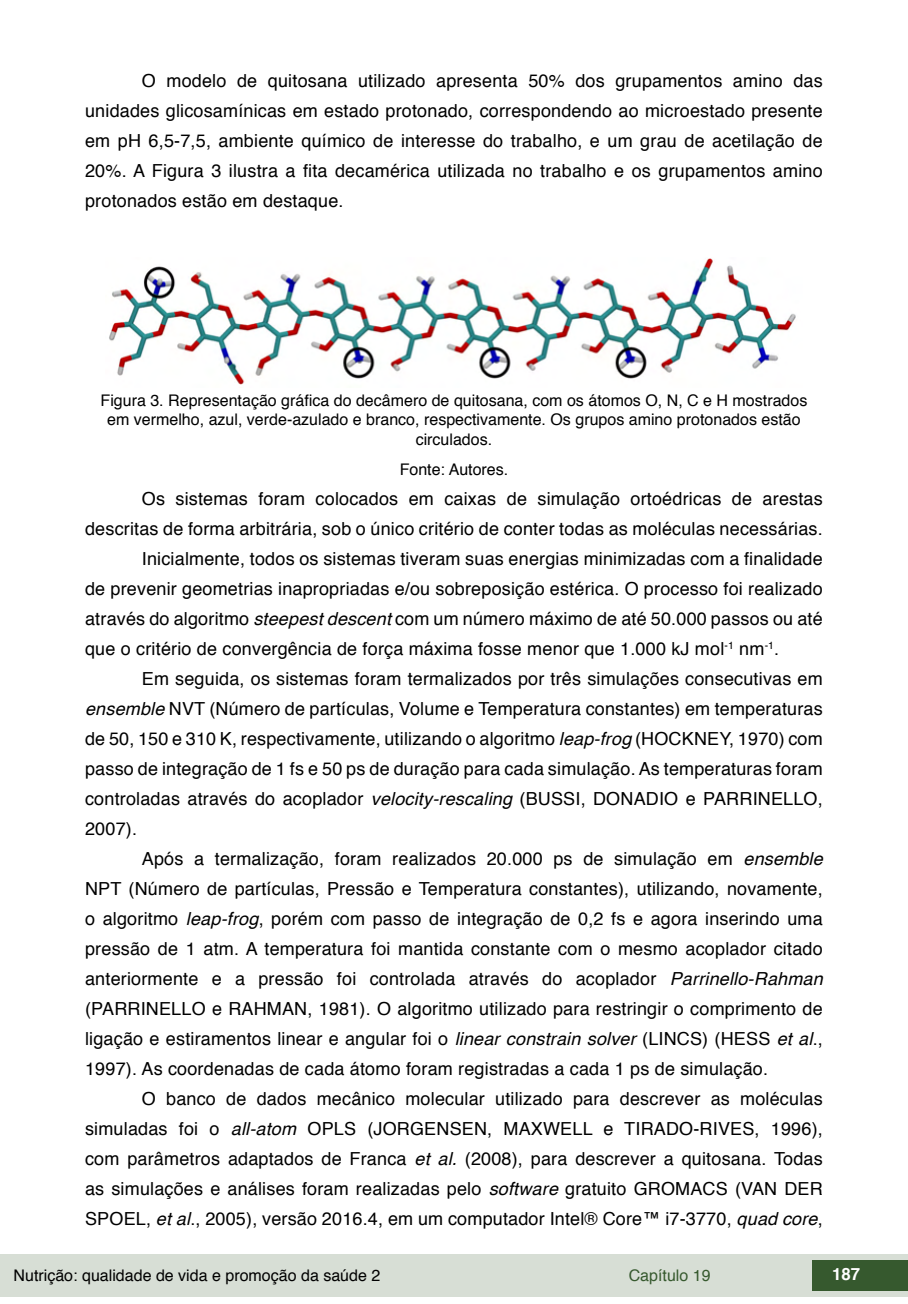
<style>
.page{position:relative;width:908px;height:1304px;background:#fff}
.page>*{position:absolute;margin:0;border:0;box-sizing:border-box;transform-origin:0 0}
.txt{font:18px/30px "Helvetica";letter-spacing:.01em;color:#000;text-align:justify}
.t1{font:700 16.8px "Helvetica";color:#fff}
.imagens_graf_tab{font:16px/19.2px "Helvetica";color:#000;text-align:center}
.t2{font:16px "Helvetica";color:#36592e}
.s1{font-style:italic}
</style>
<div class="page">
<div style="left:0;top:1254px;width:906px;height:43px;background:#d7ded5"></div>
<div style="left:812px;top:1261px;width:95px;height:30px;background:#36592e"></div>
<img style="left:109px;top:258px;width:687px;height:127px">
<p class="txt" style="left:85px;top:66px;width:738px;text-indent:57px">O modelo de quitosana utilizado apresenta 50% dos grupamentos amino das unidades glicosamínicas em estado protonado, correspondendo ao microestado presente em pH 6,5-7,5, ambiente químico de interesse do trabalho, e um grau de acetilação de 20%. A Figura 3 ilustra a fita decamérica utilizada no trabalho e os grupamentos amino protonados estão em destaque.</p>
<p class="imagens_graf_tab" style="left:100px;top:391px;width:708px">Figura 3. Representação gráfica do decâmero de quitosana, com os átomos O, N, C e H mostrados em vermelho, azul, verde-azulado e branco, respectivamente. Os grupos amino protonados estão circulados.</p>
<p class="imagens_graf_tab" style="left:399px;top:460px;width:110px">Fonte: Autores.</p>
<p class="txt" style="left:85px;top:484px;width:738px;text-align:right">Os sistemas foram colocados em caixas de simulação ortoédricas de arestas descritas de forma arbitrária, sob o único critério de conter todas as moléculas necessárias.</p>
<p class="txt" style="left:85px;top:544px;width:738px;text-indent:57px">Inicialmente, todos os sistemas tiveram suas energias minimizadas com a finalidade de prevenir geometrias inapropriadas e/ou sobreposição estérica. O processo foi realizado através do algoritmo <span class="s1">steepest descent</span> com um número máximo de até 50.000 passos ou até que o critério de convergência de força máxima fosse menor que 1.000 kJ mol<sup>-1</sup> nm<sup>-1</sup>.</p>
<p class="txt" style="left:85px;top:664px;width:739px;text-indent:57px">Em seguida, os sistemas foram termalizados por três simulações consecutivas em <span class="s1">ensemble</span> NVT (Número de partículas, Volume e Temperatura constantes) em temperaturas de 50, 150 e 310 K, respectivamente, utilizando o algoritmo <span class="s1">leap-frog</span> (HOCKNEY, 1970) com passo de integração de 1 fs e 50 ps de duração para cada simulação. As temperaturas foram controladas através do acoplador <span class="s1">velocity-rescaling</span> (BUSSI, DONADIO e PARRINELLO, 2007).</p>
<p class="txt" style="left:85px;top:844px;width:739px;text-indent:57px">Após a termalização, foram realizados 20.000 ps de simulação em <span class="s1">ensemble </span>NPT (Número de partículas, Pressão e Temperatura constantes), utilizando, novamente, o algoritmo <span class="s1">leap-frog</span>, porém com passo de integração de 0,2 fs e agora inserindo uma pressão de 1 atm. A temperatura foi mantida constante com o mesmo acoplador citado anteriormente e a pressão foi controlada através do acoplador <span class="s1">Parrinello-Rahman </span>(PARRINELLO e RAHMAN, 1981). O algoritmo utilizado para restringir o comprimento de ligação e estiramentos linear e angular foi o <span class="s1">linear constrain solver</span> (LINCS) (HESS <span class="s1">et al</span>., 1997). As coordenadas de cada átomo foram registradas a cada 1 ps de simulação.</p>
<p class="txt" style="left:85px;top:1084px;width:739px;text-indent:57px">O banco de dados mecânico molecular utilizado para descrever as moléculas simuladas foi o <span class="s1">all-atom</span> OPLS (JORGENSEN, MAXWELL e TIRADO-RIVES, 1996), com parâmetros adaptados de Franca <span class="s1">et al.</span> (2008), para descrever a quitosana. Todas as simulações e análises foram realizadas pelo <span class="s1">software</span> gratuito GROMACS (VAN DER SPOEL, <span class="s1">et al</span>., 2005), versão 2016.4, em um computador Intel® Core™ i7-3770, <span class="s1">quad core</span>,</p>
<p class="imagens_graf_tab" style="left:14px;top:1266px;width:368px">Nutrição: qualidade de vida e promoção da saúde 2</p>
<p class="t2" style="left:628px;top:1263px;width:83px">Capítulo 19</p>
<p class="t1" style="left:831px;top:1261px;width:30px">187</p>
</div>
